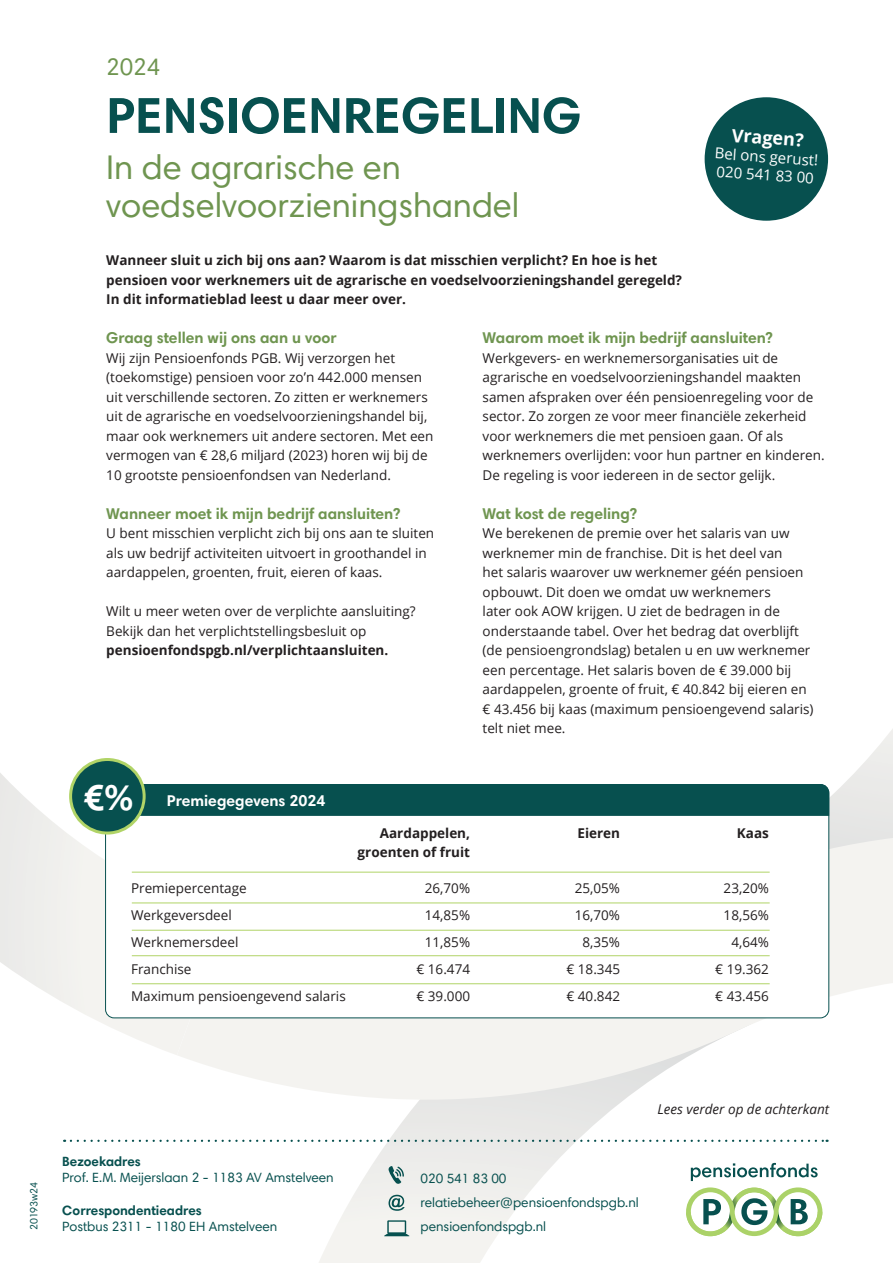
<style>
.page{position:relative;width:893px;height:1263px;background:#fff}
.page>*{position:absolute;margin:0;border:0;box-sizing:border-box;transform-origin:0 0}
.t1{font:700 51px "Harmonia Sans Pro";color:#07504f}
.t2{font:700 36px "Harmonia Sans Pro";color:#fff}
.t3{font:34.5px "Harmonia Sans Pro";color:#6f9550}
.t4{font:24px "Harmonia Sans Pro";color:#6f9550}
.t5{font:700 18px "Open Sans";color:#fff}
.t6{font:700 15.75px "Harmonia Sans Pro";color:#6f9550}
.t7{font:700 15.75px "Harmonia Sans Pro";color:#fff}
.t8{font:15px "Open Sans";color:#fff}
.t9{font:13.5px/19.5px "Open Sans";color:#231f20}
.t10{font:700 13.5px "Open Sans";color:#231f20}
.t11{font:13.5px "Harmonia Sans Pro Cyr";color:#07504f}
.t12{font:700 13.5px "Harmonia Sans Pro Cyr";color:#07504f}
.t13{font:italic 13.5px "Open Sans";color:#231f20}
.broodtekst{font:10.5px "Harmonia Sans Pro Cyr";letter-spacing:-.01em;color:#07504f}
.s1{font-weight:700}
</style>
<div class="page">
<svg style="left:0;top:758px;width:177px;height:297px"></svg>
<svg style="left:829px;top:729px;width:64px;height:78px"></svg>
<svg style="left:312px;top:1124px;width:422px;height:139px"></svg>
<svg style="left:177px;top:807px;width:716px;height:317px;fill:#f4f3f0"></svg>
<div style="left:703px;top:96px;width:127px;height:126px;background:#07504f;border-radius:50%"></div>
<div style="left:702px;top:94px;width:129px;height:130px;border:3px solid #fff;border-radius:50%"></div>
<svg style="left:691px;top:1163px;width:127px;height:18px"></svg>
<svg style="left:686px;top:1187px;width:136px;height:49px"></svg>
<svg style="left:384px;top:1220px;width:25px;height:16px"></svg>
<svg style="left:389px;top:1195px;width:16px;height:16px"></svg>
<svg style="left:389px;top:1166px;width:15px;height:18px"></svg>
<svg style="left:71px;top:1140px;width:757px;height:2px"></svg>
<div style="left:106px;top:785px;width:723px;height:233px;background:#fff;border-radius:9px"></div>
<div style="left:139px;top:784px;width:690px;height:32px;background:#07504f"></div>
<hr style="left:132px;top:902px;width:638px;height:1px;background:#b1d467">
<hr style="left:132px;top:872px;width:638px;height:1px;background:#b1d467">
<hr style="left:132px;top:930px;width:638px;height:1px;background:#b1d467">
<hr style="left:132px;top:955px;width:638px;height:1px;background:#b1d467">
<hr style="left:132px;top:983px;width:638px;height:1px;background:#b1d467">
<div style="left:71px;top:759px;width:73px;height:74px;background:#07504f;border-radius:50%"></div>
<div style="left:69px;top:758px;width:77px;height:76px;border:3px solid #b1d467;border-radius:50%"></div>
<p class="t4" style="left:106px;top:52px;width:55px">2024</p>
<p class="t1" style="left:106px;top:83px;width:476px">PENSIOENREGELING</p>
<p class="t3" style="left:106px;top:146px;width:296px">In de agrarische en</p>
<p class="t3" style="left:106px;top:184px;width:414px">voedselvoorzieningshandel</p>
<p class="t10" style="left:106px;top:251px;width:552px">Wanneer sluit u zich bij ons aan? Waarom is dat misschien verplicht? En hoe is het</p>
<p class="t10" style="left:106px;top:271px;width:577px">pensioen voor werknemers uit de agrarische en voedselvoorzieningshandel geregeld?</p>
<p class="t10" style="left:106px;top:290px;width:301px">In dit informatieblad leest u daar meer over.</p>
<p class="t5" style="left:733px;top:122px;width:73px;rotate:4deg">Vragen?</p>
<p class="t8" style="left:715px;top:143px;width:105px;rotate:4deg">Bel ons gerust!</p>
<p class="t8" style="left:717px;top:161px;width:99px;rotate:4deg">020 541 83 00</p>
<p class="t6" style="left:106px;top:328px;width:232px">Graag stellen wij ons aan u voor</p>
<p class="t9" style="left:106px;top:348px;width:329px">Wij zijn Pensioenfonds PGB. Wij verzorgen het (toekomstige) pensioen voor zo’n 442.000 mensen uit verschillende sectoren. Zo zitten er werknemers uit de agrarische en voedselvoorzieningshandel bij, maar ook werknemers uit andere sectoren. Met een vermogen van € 28,6 miljard (2023) horen wij bij de</p>
<p class="t9" style="left:106px;top:465px;width:286px">10 grootste pensioenfondsen van Nederland.</p>
<p class="t6" style="left:106px;top:503px;width:296px">Wanneer moet ik mijn bedrijf aansluiten?</p>
<p class="t9" style="left:106px;top:523px;width:329px">U bent misschien verplicht zich bij ons aan te sluiten als uw bedrijf activiteiten uitvoert in groothandel in aardappelen, groenten, fruit, eieren of kaas.</p>
<p class="t9" style="left:106px;top:601px;width:311px">Wilt u meer weten over de verplichte aansluiting?<br>Bekijk dan het verplichtstellingsbesluit op <span class="s1">pensioenfondspgb.nl/verplichtaansluiten.</span></p>
<p class="t2" style="left:83px;top:775px;width:52px">€%</p>
<p class="t7" style="left:167px;top:790px;width:160px">Premiegegevens 2024</p>
<p class="t6" style="left:483px;top:328px;width:292px">Waarom moet ik mijn bedrijf aansluiten?</p>
<p class="t9" style="left:483px;top:348px;width:343px">Werkgevers- en werknemersorganisaties uit de agrarische en voedselvoorzieningshandel maakten samen afspraken over één pensioenregeling voor de sector. Zo zorgen ze voor meer financiële zekerheid voor werknemers die met pensioen gaan. Of als werknemers overlijden: voor hun partner en kinderen.<br>De regeling is voor iedereen in de sector gelijk.</p>
<p class="t6" style="left:483px;top:503px;width:156px">Wat kost de regeling?</p>
<p class="t9" style="left:483px;top:523px;width:332px">We berekenen de premie over het salaris van uw werknemer min de franchise. Dit is het deel van<br>het salaris waarover uw werknemer géén pensioen opbouwt. Dit doen we omdat uw werknemers<br>later ook AOW krijgen. U ziet de bedragen in de onderstaande tabel. Over het bedrag dat overblijft (de pensioengrondslag) betalen u en uw werknemer een percentage. Het salaris boven de € 39.000 bij aardappelen, groente of fruit, € 40.842 bij eieren en € 43.456 bij kaas (maximum pensioengevend salaris) telt niet mee.</p>
<p class="t10" style="left:380px;top:823px;width:92px">Aardappelen,</p>
<p class="t10" style="left:577px;top:823px;width:44px">Eieren</p>
<p class="t10" style="left:737px;top:823px;width:33px">Kaas</p>
<p class="t10" style="left:358px;top:843px;width:114px">groenten of fruit</p>
<p class="t9" style="left:131px;top:878px;width:117px">Premiepercentage</p>
<p class="t9" style="left:425px;top:878px;width:47px">26,70%</p>
<p class="t9" style="left:575px;top:878px;width:47px">25,05%</p>
<p class="t9" style="left:724px;top:878px;width:47px">23,20%</p>
<p class="t9" style="left:131px;top:905px;width:102px">Werkgeversdeel</p>
<p class="t9" style="left:425px;top:905px;width:47px">14,85%</p>
<p class="t9" style="left:575px;top:905px;width:47px">16,70%</p>
<p class="t9" style="left:724px;top:905px;width:47px">18,56%</p>
<p class="t9" style="left:131px;top:932px;width:109px">Werknemersdeel</p>
<p class="t9" style="left:425px;top:932px;width:47px">11,85%</p>
<p class="t9" style="left:582px;top:932px;width:39px">8,35%</p>
<p class="t9" style="left:731px;top:932px;width:39px">4,64%</p>
<p class="t9" style="left:131px;top:959px;width:62px">Franchise</p>
<p class="t9" style="left:416px;top:959px;width:55px">€ 16.474</p>
<p class="t9" style="left:566px;top:959px;width:55px">€ 18.345</p>
<p class="t9" style="left:715px;top:959px;width:55px">€ 19.362</p>
<p class="t9" style="left:131px;top:986px;width:216px">Maximum pensioengevend salaris</p>
<p class="t9" style="left:416px;top:986px;width:55px">€ 39.000</p>
<p class="t9" style="left:566px;top:986px;width:55px">€ 40.842</p>
<p class="t9" style="left:715px;top:986px;width:55px">€ 43.456</p>
<p class="broodtekst" style="left:27px;top:1230px;width:49px;rotate:-90deg">20193w24</p>
<p class="t12" style="left:62px;top:1153px;width:80px">Bezoekadres</p>
<p class="t11" style="left:62px;top:1169px;width:273px">Prof. E.M. Meijerslaan 2 - 1183 AV Amstelveen</p>
<p class="t12" style="left:62px;top:1201px;width:141px">Correspondentieadres</p>
<p class="t11" style="left:62px;top:1218px;width:216px">Postbus 2311 - 1180 EH Amstelveen</p>
<p class="t13" style="left:658px;top:1100px;width:173px">Lees verder op de achterkant</p>
<p class="t11" style="left:421px;top:1170px;width:87px">020 541 83 00</p>
<p class="t11" style="left:421px;top:1194px;width:220px">relatiebeheer@pensioenfondspgb.nl</p>
<p class="t11" style="left:421px;top:1218px;width:127px">pensioenfondspgb.nl</p>
</div>
